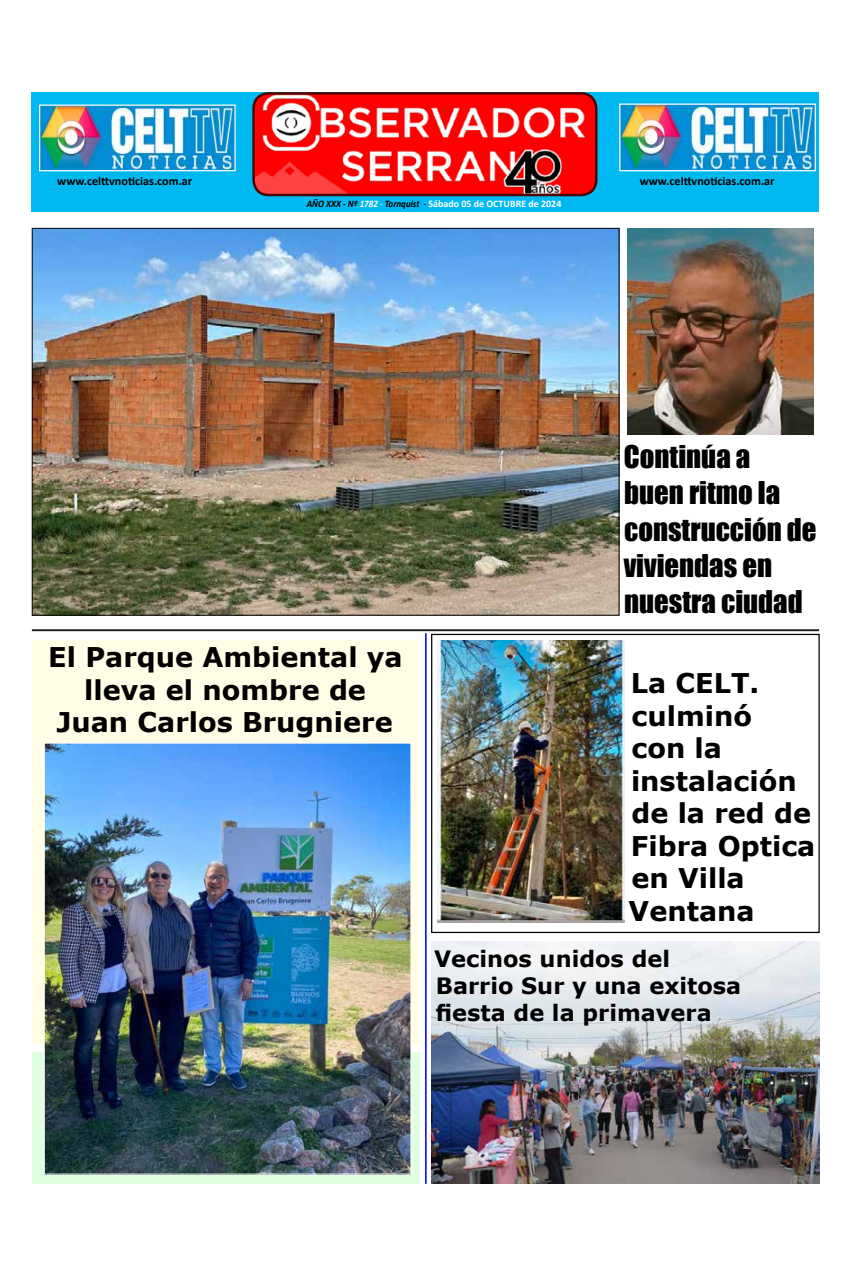
<style>
.page{position:relative;width:851px;height:1276px;background:#fff}
.page>*{position:absolute;margin:0;border:0;box-sizing:border-box;transform-origin:0 0}
.t1{font:28.75px/36.2px "Impact";color:#000}
.t2{font:700 27.12px/32.5px "Verdana";color:#000;text-align:center}
.t3{font:700 22.5px/27px "Verdana";color:#000}
.t4{font:700 12.12px "Calibri";color:#000}
.t5{font:700 10px "Calibri";color:#fff}
.s1{font-style:italic;color:#000}
.s2{font-style:italic}
.s3{font-weight:400;font-style:italic}
.s4{font-weight:400;font-style:italic;color:#000}
</style>
<div class="page">
<div style="left:431px;top:634px;width:388px;height:299px;border:1px solid #000"></div>
<div style="left:32px;top:92px;width:787px;height:119px;background:#00b9f1"></div>
<img style="left:41px;top:107px;width:193px;height:62px">
<div style="left:39px;top:105px;width:197px;height:66px;border:1px solid #fff"></div>
<img style="left:621px;top:106px;width:192px;height:63px">
<div style="left:619px;top:104px;width:196px;height:67px;border:1px solid #fff"></div>
<img style="left:255px;top:94px;width:341px;height:101px">
<div style="left:252px;top:92px;width:345px;height:104px;border:2px solid #4d0000;border-radius:15px"></div>
<hr style="left:32px;top:629px;width:787px;height:1px;background:#000">
<hr style="left:32px;top:630px;width:787px;height:1px;background:#000">
<svg style="left:32px;top:1052px;width:387px;height:131px;background:#ddfade"></svg>
<div style="left:32px;top:640px;width:387px;height:404px;background:#fffde5"></div>
<hr style="left:426px;top:633px;width:1px;height:550px;background:#00f">
<hr style="left:425px;top:633px;width:1px;height:550px;background:#00f">
<img style="left:34px;top:230px;width:583px;height:383px">
<img style="left:627px;top:228px;width:186px;height:207px">
<img style="left:46px;top:745px;width:363px;height:427px">
<div style="left:44px;top:743px;width:367px;height:431px;border:1px solid #fff"></div>
<img style="left:437px;top:640px;width:187px;height:282px">
<img style="left:431px;top:941px;width:388px;height:242px">
<p class="t4" style="left:57px;top:173px;width:136px">www.celttvnoticias.com.ar</p>
<p class="t4" style="left:639px;top:173px;width:136px">www.celttvnoticias.com.ar</p>
<p class="t5" style="left:307px;top:197px;width:256px"><span class="s1">AÑO XXX - Nº</span> <span class="s2">1782</span> <span class="s3">-</span> <span class="s1">Tornquist</span> <span class="s4">-</span> Sábado 05 de OCTUBRE de 2024</p>
<p class="t2" style="left:48px;top:640px;width:356px">El Parque Ambiental ya lleva el nombre de<br>Juan Carlos Brugniere</p>
<p class="t1" style="left:623px;top:438px;width:194px">Continúa a buen ritmo la construcción de viviendas en nuestra ciudad</p>
<p class="t2" style="left:628px;top:666px;width:188px;text-align:left">La CELT. culminó<br>con la instalación de la red de<br>Fibra Optica en Villa<br>Ventana</p>
<p class="t3" style="left:434px;top:944px;width:309px">Vecinos unidos del<br>Barrio Sur y una exitosa fiesta de la primavera</p>
</div>
